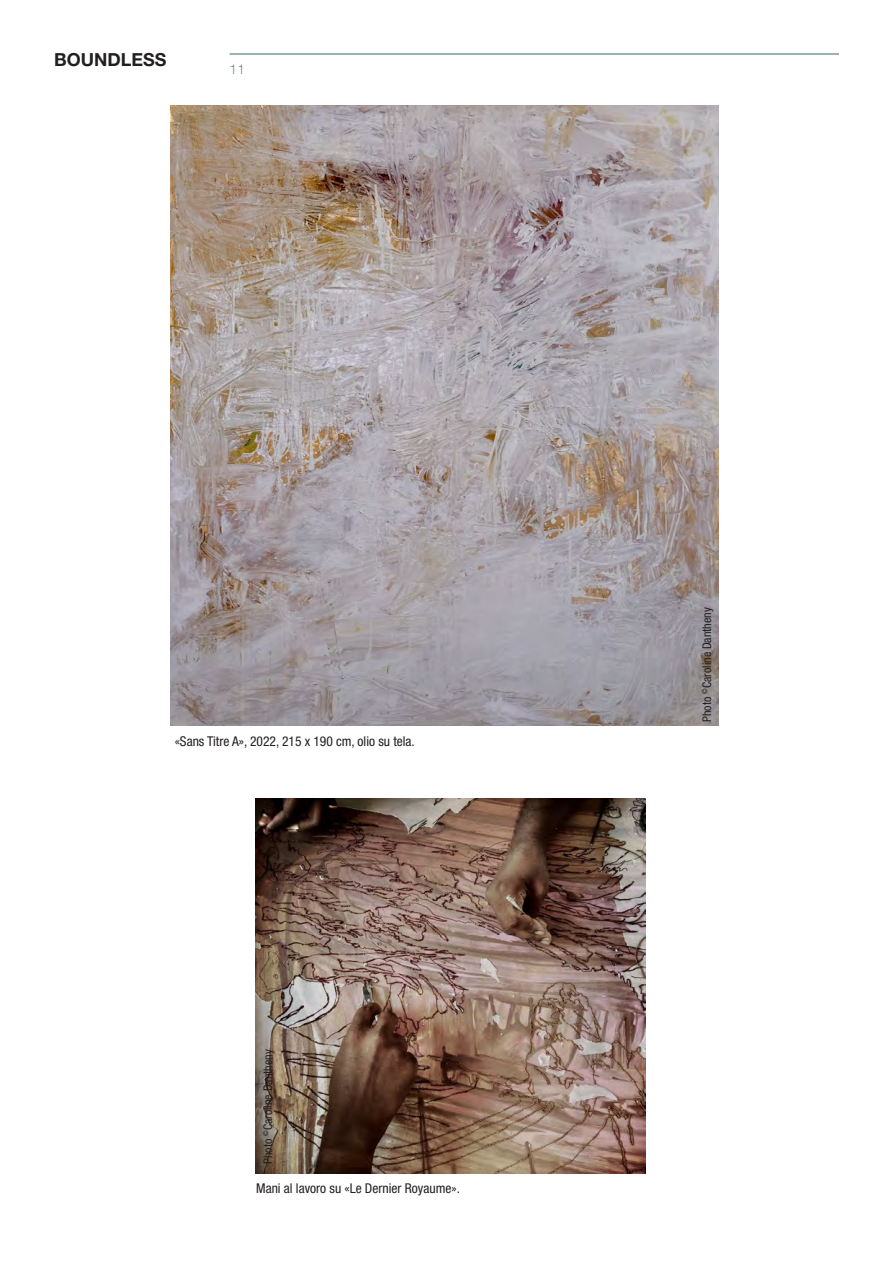
<style>
.page{position:relative;width:893px;height:1263px;background:#fff}
.page>*{position:absolute;margin:0;border:0;box-sizing:border-box;transform-origin:0 0}
.t1{font:700 18px "Helvetica Neue";color:#231f20}
.t2{font:condensed 13.5px "Helvetica Neue";color:#231f20}
.t3{font:300 13.5px "Helvetica Neue";color:#698d8f}
.t4{font:condensed 12px "Helvetica Neue";color:#231f20}
</style>
<div class="page">
<hr style="left:230px;top:54px;width:609px;height:1px;background:#3d666b">
<img style="left:255px;top:798px;width:391px;height:376px">
<img style="left:171px;top:106px;width:547px;height:620px">
<h1 class="t1" style="left:54px;top:48px;width:114px">BOUNDLESS</h1>
<p class="t3" style="left:230px;top:61px;width:17px">11</p>
<p class="t2" style="left:175px;top:733px;width:242px">«Sans Titre A», 2022, 215 x 190 cm, olio su tela.</p>
<p class="t4" style="left:261px;top:1164px;width:116px;rotate:-90deg">Photo <sup>©</sup>Caroline Dantheny</p>
<p class="t2" style="left:256px;top:1180px;width:205px">Mani al lavoro su «Le Dernier Royaume».</p>
<p class="t4" style="left:700px;top:722px;width:116px;rotate:-90deg">Photo <sup>©</sup>Caroline Dantheny</p>
</div>
